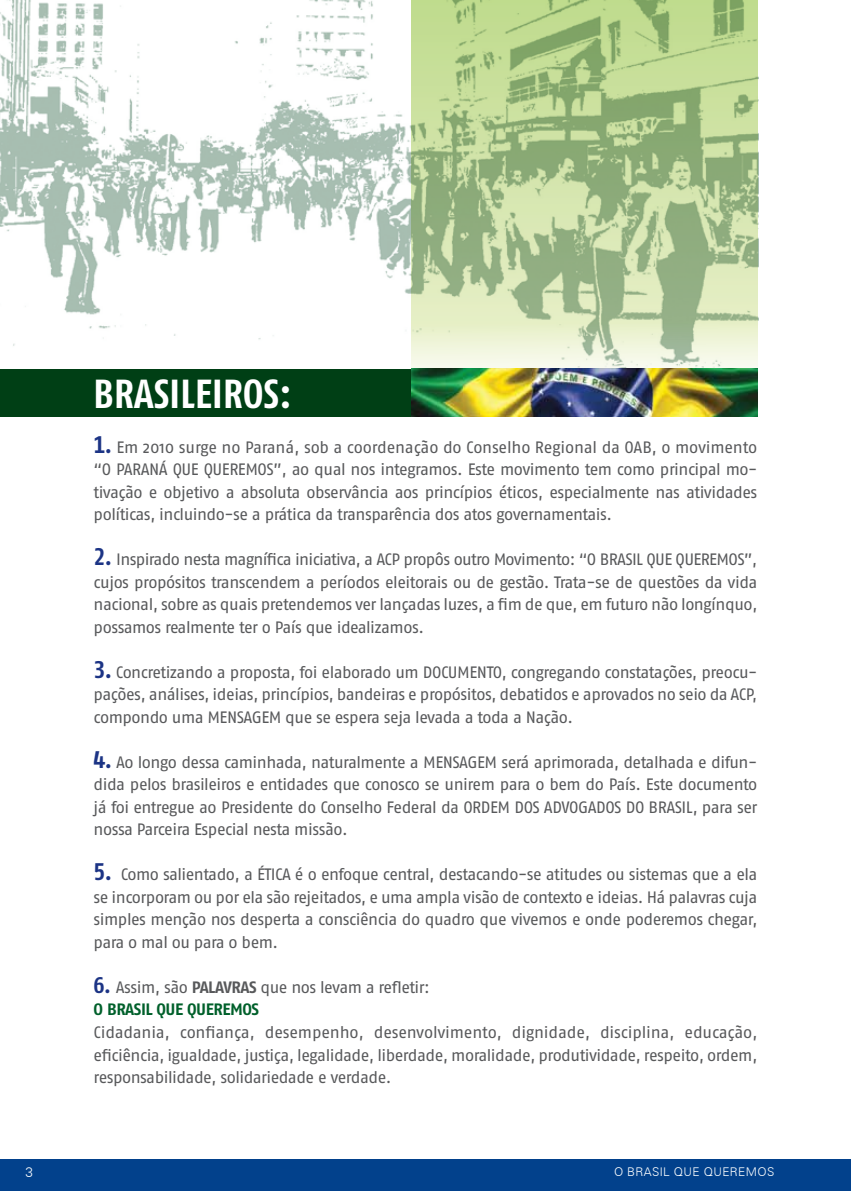
<style>
.page{position:relative;width:851px;height:1191px;background:#fff}
.page>*{position:absolute;margin:0;border:0;box-sizing:border-box;transform-origin:0 0}
.t1{font:700 40.5px "Fago Co Tf";letter-spacing:.005em;color:#fff}
.t2{font:16.5px/22.5px "Fago No";letter-spacing:-.03em;color:#58595b;text-align:justify}
.t3{font:700 16.5px "Fago No Lf";letter-spacing:-.03em;color:#00602b}
.t4{font:300 13.5px "Zurich BT";color:#fff}
.t5{font:300 12px "Zurich BT";letter-spacing:.03em;color:#fff}
.s1{font-family:"Fago Co Tf";font-weight:700;font-size:24px;color:#1c3485}
.s2{font-family:"Fago Co Tf";font-weight:700;font-size:22.5px;color:#1c3485}
.s3{font-family:"Fago No Lf";font-weight:700}
</style>
<div class="page">
<div style="left:0;top:1159px;width:850px;height:32px;background:#02418c"></div>
<img style="left:0;top:0;width:758px;height:391px">
<div style="left:0;top:369px;width:438px;height:47px;background:#003f15"></div>
<img style="left:411px;top:369px;width:346px;height:47px">
<svg style="left:411px;top:0;width:346px;height:369px;background:#b7ce99"></svg>
<h1 class="t1" style="left:94px;top:370px;width:199px">BRASILEIROS:</h1>
<p class="t2" style="left:94px;top:435px;width:665px"><span class="s1">1.</span> Em 2010 surge no Paraná, sob a coordenação do Conselho Regional da OAB, o movimento “O PARANÁ QUE QUEREMOS”, ao qual nos integramos. Este movimento tem como principal mo&shy;tivação e objetivo a absoluta observância aos princípios éticos, especialmente nas atividades políticas, incluindo-se a prática da transparência dos atos governamentais.</p>
<p class="t2" style="left:94px;top:548px;width:665px"><span class="s1">2.</span> Inspirado nesta magnífica iniciativa, a ACP propôs outro Movimento: “O BRASIL QUE QUEREMOS”, cujos propósitos transcendem a períodos eleitorais ou de gestão. Trata-se de questões da vida nacional, sobre as quais pretendemos ver lançadas luzes, a fim de que, em futuro não longínquo, possamos realmente ter o País que idealizamos.</p>
<p class="t2" style="left:94px;top:660px;width:665px"><span class="s1">3.</span> Concretizando a proposta, foi elaborado um DOCUMENTO, congregando constatações, preocu&shy;pações, análises, ideias, princípios, bandeiras e propósitos, debatidos e aprovados no seio da ACP, compondo uma MENSAGEM que se espera seja levada a toda a Nação.</p>
<p class="t2" style="left:94px;top:750px;width:665px"><span class="s1">4.</span> Ao longo dessa caminhada, naturalmente a MENSAGEM será aprimorada, detalhada e difun&shy;dida pelos brasileiros e entidades que conosco se unirem para o bem do País. Este documento já foi entregue ao Presidente do Conselho Federal da ORDEM DOS ADVOGADOS DO BRASIL, para ser nossa Parceira Especial nesta missão.</p>
<p class="t2" style="left:94px;top:863px;width:665px"><span class="s1">5.</span> Como salientado, a ÉTICA é o enfoque central, destacando-se atitudes ou sistemas que a ela se incorporam ou por ela são rejeitados, e uma ampla visão de contexto e ideias. Há palavras cuja simples menção nos desperta a consciência do quadro que vivemos e onde poderemos chegar, para o mal ou para o bem.</p>
<p class="t2" style="left:94px;top:975px;width:338px"><span class="s2">6.</span> Assim, são <span class="s3">PALAVRAS</span> que nos levam a refletir:</p>
<p class="t3" style="left:94px;top:1000px;width:167px">O BRASIL QUE QUEREMOS</p>
<p class="t2" style="left:94px;top:1020px;width:665px">Cidadania, confiança, desempenho, desenvolvimento, dignidade, disciplina, educação, eficiência, igualdade, justiça, legalidade, liberdade, moralidade, produtividade, respeito, ordem, responsabilidade, solidariedade e verdade.</p>
<p class="t4" style="left:26px;top:1163px;width:9px">3</p>
<p class="t5" style="left:614px;top:1164px;width:162px">O BRASIL QUE QUEREMOS</p>
</div>
